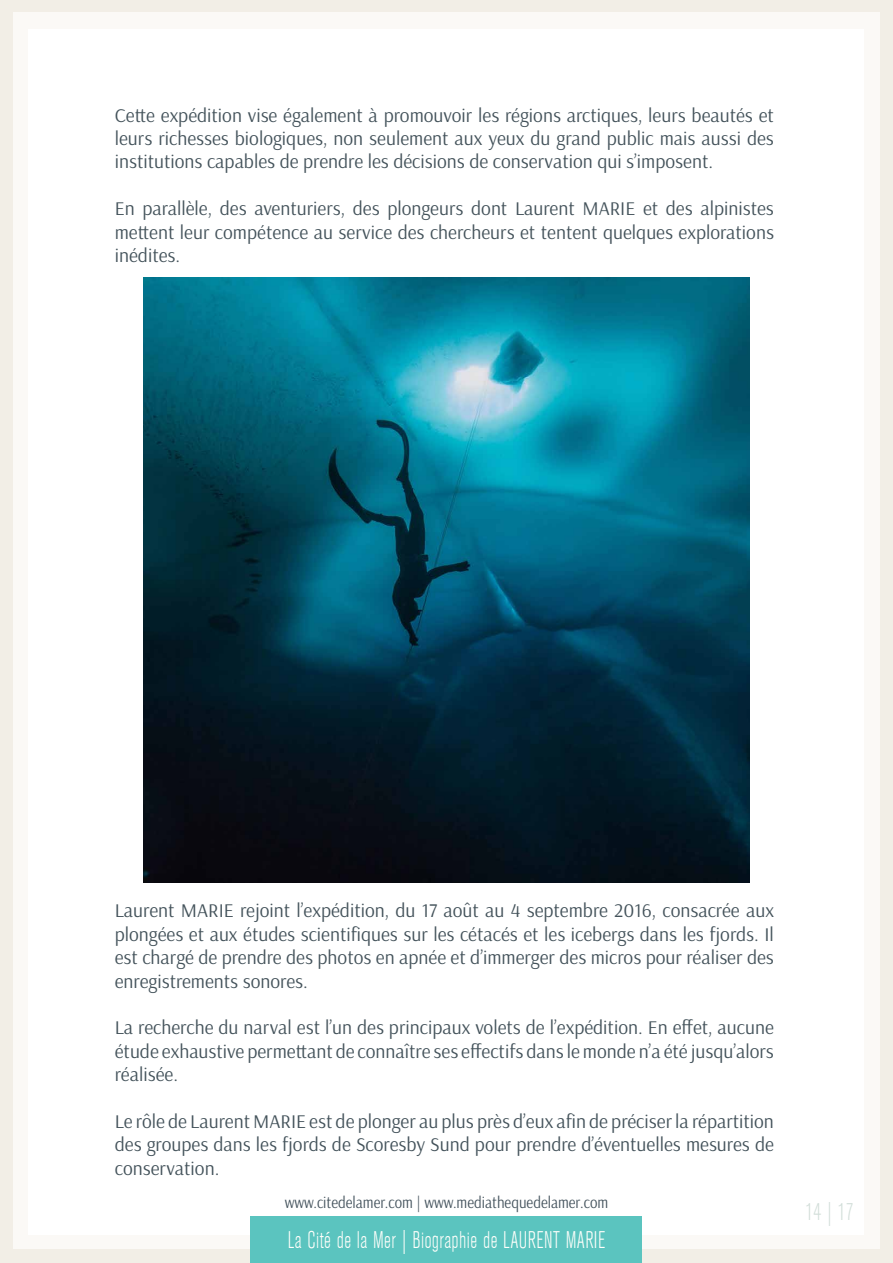
<style>
.page{position:relative;width:893px;height:1263px;background:#fff}
.page>*{position:absolute;margin:0;border:0;box-sizing:border-box;transform-origin:0 0}
.t1{font:300 condensed 24px "Akzidenz Grotesk BE";letter-spacing:.02em;color:#fffffb;scale:.9 1}
.t2{font:300 condensed 24px "Akzidenz Grotesk BE";color:#d2ded9;scale:.9 1}
.t3{font:19.5px/23.4px "Arsenal";color:#43525a;text-align:justify}
.t4{font:16.5px "Arsenal";color:#43525c;scale:.9 1}
</style>
<div class="page">
<div style="left:0;top:0;width:13px;height:1263px;background:#f2eee6"></div>
<div style="left:880px;top:0;width:13px;height:1263px;background:#f2eee6"></div>
<div style="left:0;top:0;width:893px;height:12px;background:#f2eee6"></div>
<div style="left:0;top:1249px;width:893px;height:14px;background:#f2eee6"></div>
<div style="left:251px;top:1216px;width:391px;height:47px;background:#5bc4bf"></div>
<img style="left:143px;top:277px;width:606px;height:605px">
<p class="t3" style="left:115px;top:104px;width:661px">Cette expédition vise également à promouvoir les régions arctiques, leurs beautés et leurs richesses biologiques, non seulement aux yeux du grand public mais aussi des institutions capables de prendre les décisions de conservation qui s’imposent.</p>
<p class="t3" style="left:115px;top:197px;width:661px">En parallèle, des aventuriers, des plongeurs dont Laurent MARIE et des alpinistes mettent leur compétence au service des chercheurs et tentent quelques explorations inédites.</p>
<p class="t3" style="left:115px;top:899px;width:661px">Laurent MARIE rejoint l’expédition, du 17 août au 4 septembre 2016, consacrée aux plongées et aux études scientifiques sur les cétacés et les icebergs dans les fjords. Il est chargé de prendre des photos en apnée et d’immerger des micros pour réaliser des enregistrements sonores.</p>
<p class="t3" style="left:115px;top:1016px;width:661px">La recherche du narval est l’un des principaux volets de l’expédition. En effet, aucune étude exhaustive permettant de connaître ses effectifs dans le monde n’a été jusqu’alors réalisée.</p>
<p class="t3" style="left:115px;top:1110px;width:661px">Le rôle de Laurent MARIE est de plonger au plus près d’eux afin de préciser la répartition des groupes dans les fjords de Scoresby Sund pour prendre d’éventuelles mesures de conservation.</p>
<p class="t4" style="left:285px;top:1193px;width:361px">www.citedelamer.com | www.mediathequedelamer.com</p>
<p class="t2" style="left:805px;top:1198px;width:55px">14 | 17</p>
<p class="t1" style="left:288px;top:1227px;width:354px">La Cité de la Mer | Biographie de LAURENT MARIE</p>
</div>
